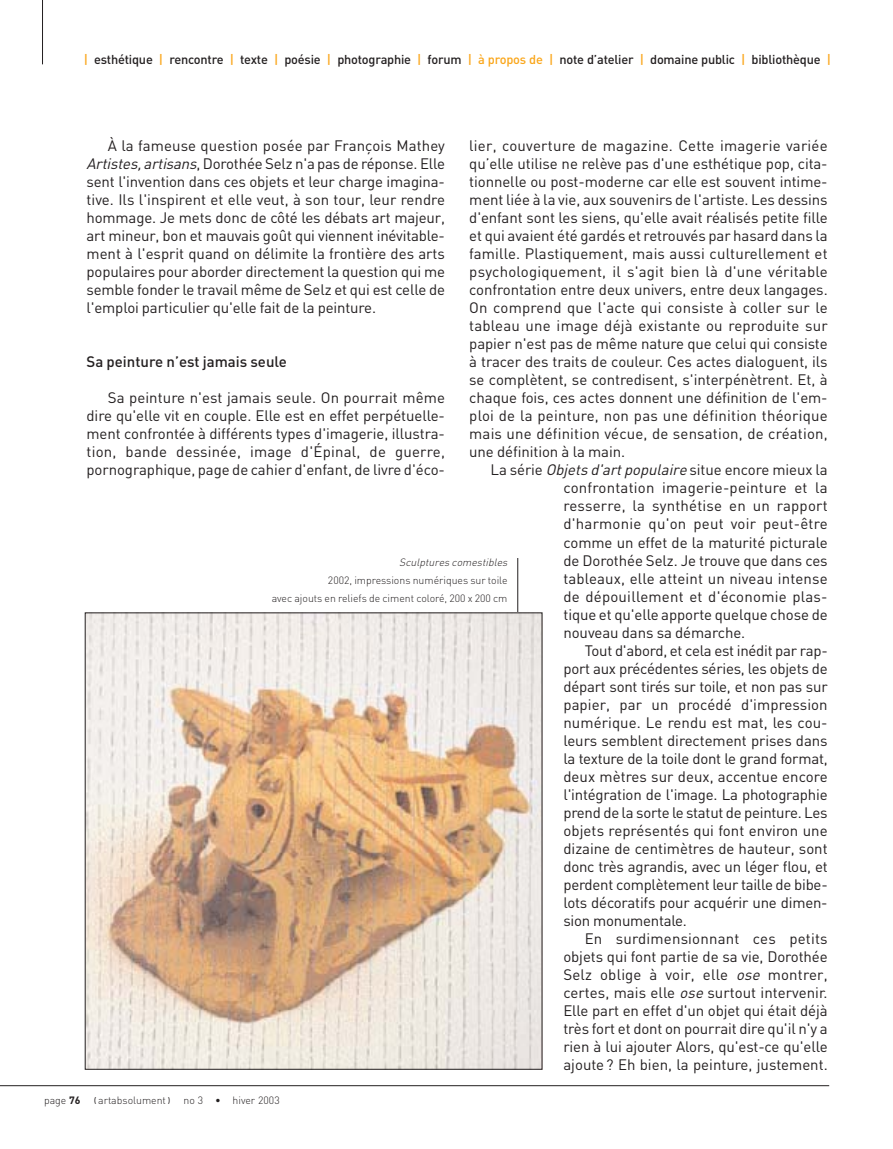
<style>
.page{position:relative;width:893px;height:1149px;background:#fff}
.page>*{position:absolute;margin:0;border:0;box-sizing:border-box;transform-origin:0 0}
.t1{font:15px/18px "DIN";letter-spacing:-.005em;color:#231f20;text-align:justify}
.t2{font:500 15px "DIN";color:#231f20}
.t3{font:500 12.75px "DIN";letter-spacing:-.015em;color:#231f20}
.t4{font:300 10.5px/18px "DIN";color:#231f20;text-align:right}
.t5{font:italic 300 10.5px "DIN";color:#231f20}
.s1{color:#faa61a}
.s2{font-style:italic}
.s3{font-weight:700}
.s4{font-family:"Isonorm 3098 Monospaced";font-weight:400}
</style>
<div class="page">
<hr style="left:42px;top:1px;width:1px;height:63px;background:#231f20">
<hr style="left:0;top:1085px;width:829px;height:1px;background:#231f20">
<hr style="left:517px;top:558px;width:1px;height:159px;background:#231f20">
<img style="left:87px;top:614px;width:453px;height:453px">
<p class="t3" style="left:84px;top:55px;width:749px"><span class="s1">|</span> esthétique <span class="s1">|</span> rencontre <span class="s1">|</span> texte <span class="s1">|</span> poésie <span class="s1">|</span> photographie <span class="s1">|</span> forum <span class="s1">| à propos de |</span> note d’atelier <span class="s1">|</span> domaine public <span class="s1">|</span> bibliothèque <span class="s1">|</span></p>
<p class="t1" style="left:87px;top:138px;width:360px;text-indent:21px">À la fameuse question posée par François Mathey <span class="s2">Artistes,artisans</span>, Dorothée Selz n'a pas de réponse. Elle sent l'invention dans ces objets et leur charge imagina&shy;tive. Ils l'inspirent et elle veut, à son tour, leur rendre hommage. Je mets donc de côté les débats art majeur, art mineur, bon et mauvais goût qui viennent inévitable&shy;ment à l'esprit quand on délimite la frontière des arts populaires pour aborder directement la question qui me semble fonder le travail même de Selz et qui est celle de l'emploi particulier qu'elle fait de la peinture.</p>
<p class="t2" style="left:87px;top:356px;width:202px">Sa peinture n’est jamais seule</p>
<p class="t1" style="left:87px;top:390px;width:360px;text-indent:21px">Sa peinture n'est jamais seule. On pourrait même dire qu'elle vit en couple. Elle est en effet perpétuelle&shy;ment confrontée à différents types d'imagerie, illustra&shy;tion, bande dessinée, image d'Épinal, de guerre, pornographique, page de cahier d'enfant, de livre d'éco-</p>
<p class="t1" style="left:469px;top:138px;width:360px">lier, couverture de magazine. Cette imagerie variée qu’elle utilise ne relève pas d'une esthétique pop, cita&shy;tionnelle ou post-moderne car elle est souvent intime&shy;ment liée à la vie, aux souvenirs de l'artiste. Les dessins d'enfant sont les siens, qu'elle avait réalisés petite fille et qui avaient été gardés et retrouvés par hasard dans la famille. Plastiquement, mais aussi culturellement et psychologiquement, il s'agit bien là d'une véritable confrontation entre deux univers, entre deux langages.<br>On comprend que l'acte qui consiste à coller sur le tableau une image déjà existante ou reproduite sur papier n'est pas de même nature que celui qui consiste à tracer des traits de couleur. Ces actes dialoguent, ils se complètent, se contredisent, s'interpénètrent. Et, à chaque fois, ces actes donnent une définition de l'em&shy;ploi de la peinture, non pas une définition théorique mais une définition vécue, de sensation, de création, une définition à la main.</p>
<p class="t1" style="left:563px;top:462px;width:266px;text-indent:-73px">La série <span class="s2">Objets d'artpopulaire</span>situe encore mieux la confrontation imagerie-peinture et la resserre, la synthétise en un rapport d'harmonie qu'on peut voir peut-être comme un effet de la maturité picturale de Dorothée Selz. Je trouve que dans ces tableaux, elle atteint un niveau intense de dépouillement et d'économie plas&shy;tique et qu'elle apporte quelque chose de nouveau dans sa démarche.</p>
<p class="t1" style="left:563px;top:642px;width:266px;text-indent:21px">Tout d'abord, et cela est inédit par rap&shy;port aux précédentes séries, les objets de départ sont tirés sur toile, et non pas sur papier, par un procédé d'impression numérique. Le rendu est mat, les cou&shy;leurs semblent directement prises dans la texture de la toile dont le grand format, deux mètres sur deux, accentue encore l'intégration de l'image. La photographie prend de la sorte le statut de peinture. Les objets représentés qui font environ une dizaine de centimètres de hauteur, sont donc très agrandis, avec un léger flou, et perdent complètement leur taille de bibe&shy;lots décoratifs pour acquérir une dimen&shy;sion monumentale.</p>
<p class="t1" style="left:563px;top:930px;width:266px;text-indent:21px">En surdimensionnant ces petits objets qui font partie de sa vie, Dorothée Selz oblige à voir, elle <span class="s2">ose</span> montrer, certes, mais elle <span class="s2">ose</span>surtout intervenir.<br>Elle part en effet d'un objet qui était déjà très fort et dont on pourrait dire qu'il n'y a rien à lui ajouter Alors, qu'est-ce qu'elle ajoute ? Eh bien, la peinture, justement.</p>
<p class="t5" style="left:399px;top:558px;width:112px">Sculptures comestibles</p>
<p class="t4" style="left:272px;top:572px;width:237px">2002, impressions numériques sur toile<br>avec ajouts en reliefs de ciment coloré, 200 x 200 cm</p>
<p class="t4" style="left:44px;top:1092px;width:237px">page <span class="s3">76</span> <span class="s4">(</span>artabsolument<span class="s4">)</span> no 3 • hiver 2003</p>
</div>
